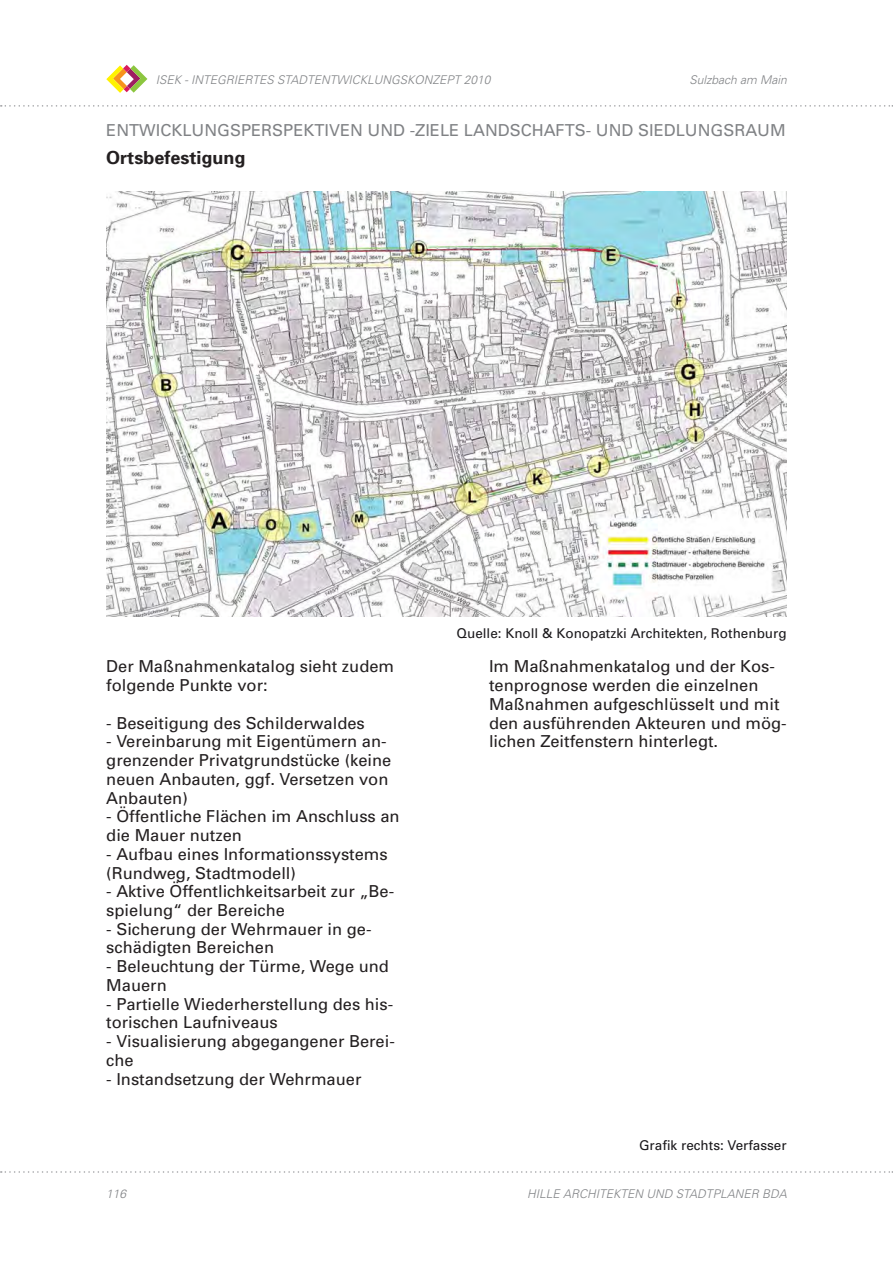
<style>
.page{position:relative;width:893px;height:1263px;background:#fff}
.page>*{position:absolute;margin:0;border:0;box-sizing:border-box;transform-origin:0 0}
.t1{font:700 18px "Univers";color:#231f20}
.t2{font:16.5px/18.8px "Univers";color:#231f20}
.t3{font:16.5px "Univers";color:#808285}
.t4{font:13.5px "Univers";color:#1a181b}
.t5{font:italic 300 12px "Univers";color:#808285}
</style>
<div class="page">
<svg style="left:1px;top:105px;width:892px;height:2px"></svg>
<svg style="left:106px;top:65px;width:41px;height:28px"></svg>
<svg style="left:1px;top:1171px;width:892px;height:2px"></svg>
<img style="left:106px;top:192px;width:680px;height:425px">
<p class="t5" style="left:156px;top:75px;width:336px">ISEK - INTEGRIERTES STADTENTWICKLUNGSKONZEPT 2010</p>
<p class="t5" style="left:689px;top:75px;width:99px">Sulzbach am Main</p>
<p class="t3" style="left:106px;top:124px;width:681px">ENTWICKLUNGSPERSPEKTIVEN UND -ZIELE LANDSCHAFTS- UND SIEDLUNGSRAUM</p>
<p class="t1" style="left:106px;top:151px;width:141px">Ortsbefestigung</p>
<p class="t2" style="left:106px;top:659px;width:289px">Der Maßnahmenkatalog sieht zudem folgende Punkte vor:</p>
<p class="t2" style="left:106px;top:715px;width:260px">- Beseitigung des Schilderwaldes</p>
<p class="t2" style="left:106px;top:734px;width:286px">- Vereinbarung mit Eigentümern an&shy;grenzender Privatgrundstücke (keine neuen Anbauten, ggf. Versetzen von<br>Anbauten)</p>
<p class="t2" style="left:106px;top:809px;width:295px">- Öffentliche Flächen im Anschluss an die Mauer nutzen</p>
<p class="t2" style="left:106px;top:846px;width:283px">- Aufbau eines Informationssystems (Rundweg, Stadtmodell)</p>
<p class="t2" style="left:106px;top:884px;width:289px">- Aktive Öffentlichkeitsarbeit zur „Be&shy;spielung“ der Bereiche</p>
<p class="t2" style="left:106px;top:921px;width:267px">- Sicherung der Wehrmauer in ge&shy;schädigten Bereichen</p>
<p class="t2" style="left:106px;top:958px;width:284px">- Beleuchtung der Türme, Wege und<br>Mauern</p>
<p class="t2" style="left:106px;top:996px;width:288px">- Partielle Wiederherstellung des his&shy;torischen Laufniveaus</p>
<p class="t2" style="left:106px;top:1033px;width:290px">- Visualisierung abgegangener Berei&shy;che</p>
<p class="t2" style="left:106px;top:1071px;width:257px">- Instandsetzung der Wehrmauer</p>
<p class="t5" style="left:106px;top:1189px;width:22px">116</p>
<p class="t4" style="left:456px;top:628px;width:331px">Quelle: Knoll &amp; Konopatzki Architekten, Rothenburg</p>
<p class="t2" style="left:489px;top:659px;width:299px">Im Maßnahmenkatalog und der Kos&shy;tenprognose werden die einzelnen Maßnahmen aufgeschlüsselt und mit den ausführenden Akteuren und mög&shy;lichen Zeitfenstern hinterlegt.</p>
<p class="t4" style="left:639px;top:1141px;width:149px">Grafik rechts: Verfasser</p>
<p class="t5" style="left:527px;top:1189px;width:261px">HILLE ARCHITEKTEN UND STADTPLANER BDA</p>
</div>
